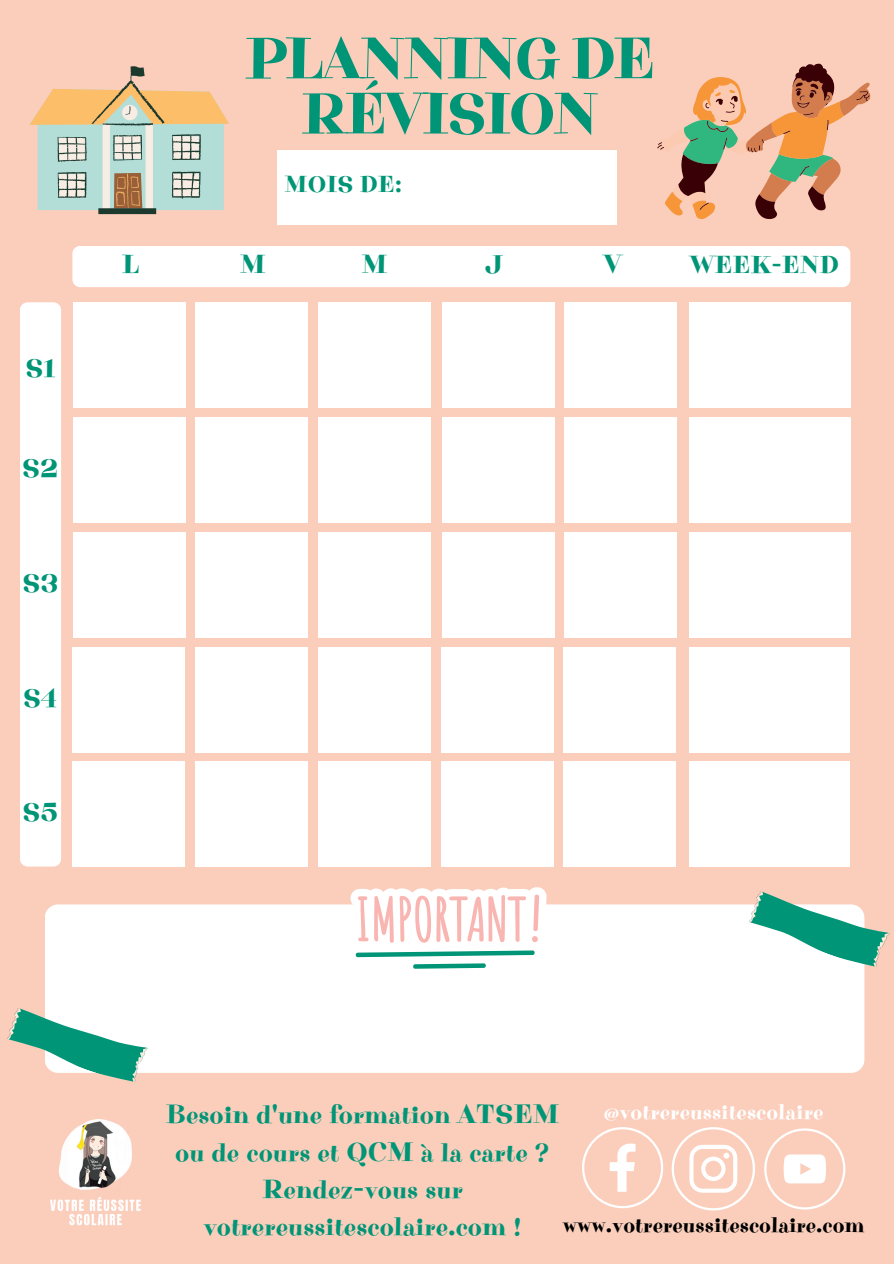
<style>
.page{position:relative;width:894px;height:1264px;background:#fff}
.page>*{position:absolute;margin:0;border:0;box-sizing:border-box;transform-origin:0 0}
.t1{font:58.95px/55.2px "Purple Purse";letter-spacing:-.05em;color:#009576;text-align:center}
.t2{font:27px/37.2px "Purple Purse";color:#009576;text-align:center}
.t3{font:26.55px "Purple Purse";color:#009576}
.t4{font:26.4px "Purple Purse";color:#009576}
.t5{font:25.05px "Purple Purse";color:#009576}
.t6{font:23.55px "Purple Purse";color:#009576}
.t7{font:22.5px "Purple Purse";color:#000}
.t8{font:22.5px "Purple Purse";color:#fff}
</style>
<div class="page">
<div style="left:0;top:0;width:893px;height:1263px;background:#fbcebc"></div>
<div style="left:72px;top:761px;width:113px;height:105px;background:#fff"></div>
<div style="left:72px;top:246px;width:778px;height:41px;background:#fff;border-radius:8px"></div>
<div style="left:45px;top:904px;width:819px;height:168px;background:#fff;border-radius:13px"></div>
<svg style="left:747px;top:891px;width:143px;height:79px"></svg>
<svg style="left:7px;top:1008px;width:142px;height:74px"></svg>
<svg style="left:348px;top:887px;width:198px;height:82px"></svg>
<div style="left:72px;top:647px;width:113px;height:105px;background:#fff"></div>
<div style="left:73px;top:532px;width:112px;height:106px;background:#fff"></div>
<div style="left:73px;top:418px;width:112px;height:105px;background:#fff"></div>
<div style="left:73px;top:302px;width:112px;height:105px;background:#fff"></div>
<div style="left:195px;top:761px;width:112px;height:105px;background:#fff"></div>
<div style="left:195px;top:647px;width:112px;height:105px;background:#fff"></div>
<div style="left:195px;top:532px;width:113px;height:106px;background:#fff"></div>
<div style="left:195px;top:418px;width:113px;height:105px;background:#fff"></div>
<div style="left:195px;top:302px;width:113px;height:105px;background:#fff"></div>
<div style="left:318px;top:761px;width:112px;height:105px;background:#fff"></div>
<div style="left:318px;top:647px;width:112px;height:105px;background:#fff"></div>
<div style="left:318px;top:532px;width:113px;height:106px;background:#fff"></div>
<div style="left:318px;top:418px;width:113px;height:105px;background:#fff"></div>
<div style="left:318px;top:302px;width:113px;height:105px;background:#fff"></div>
<div style="left:441px;top:761px;width:112px;height:105px;background:#fff"></div>
<div style="left:441px;top:647px;width:112px;height:105px;background:#fff"></div>
<div style="left:442px;top:532px;width:112px;height:106px;background:#fff"></div>
<div style="left:442px;top:418px;width:112px;height:105px;background:#fff"></div>
<div style="left:442px;top:302px;width:112px;height:105px;background:#fff"></div>
<div style="left:563px;top:761px;width:113px;height:105px;background:#fff"></div>
<div style="left:563px;top:647px;width:113px;height:105px;background:#fff"></div>
<div style="left:564px;top:532px;width:112px;height:106px;background:#fff"></div>
<div style="left:564px;top:418px;width:112px;height:105px;background:#fff"></div>
<div style="left:564px;top:302px;width:112px;height:105px;background:#fff"></div>
<div style="left:689px;top:761px;width:160px;height:105px;background:#fff"></div>
<div style="left:689px;top:647px;width:160px;height:105px;background:#fff"></div>
<div style="left:689px;top:532px;width:161px;height:106px;background:#fff"></div>
<div style="left:689px;top:418px;width:161px;height:105px;background:#fff"></div>
<div style="left:689px;top:302px;width:161px;height:105px;background:#fff"></div>
<div style="left:277px;top:150px;width:339px;height:75px;background:#fff"></div>
<div style="left:20px;top:302px;width:41px;height:564px;background:#fff;border-radius:8px"></div>
<img style="left:50px;top:1119px;width:91px;height:107px">
<svg style="left:582px;top:1127px;width:81px;height:81px"></svg>
<svg style="left:671px;top:1127px;width:83px;height:83px"></svg>
<svg style="left:764px;top:1128px;width:81px;height:81px"></svg>
<svg style="left:30px;top:66px;width:199px;height:148px"></svg>
<svg style="left:657px;top:64px;width:212px;height:155px"></svg>
<p class="t4" style="left:25px;top:353px;width:32px">S1</p>
<p class="t4" style="left:22px;top:453px;width:38px">S2</p>
<p class="t4" style="left:22px;top:568px;width:38px">S3</p>
<p class="t4" style="left:23px;top:683px;width:36px">S4</p>
<p class="t4" style="left:22px;top:796px;width:37px">S5</p>
<p class="t1" style="left:244px;top:33px;width:412px">PLANNING DE<br>RÉVISION</p>
<p class="t6" style="left:284px;top:170px;width:119px">MOIS DE:</p>
<p class="t3" style="left:122px;top:249px;width:19px">L</p>
<p class="t3" style="left:240px;top:249px;width:28px">M</p>
<p class="t3" style="left:361px;top:249px;width:28px">M</p>
<p class="t3" style="left:485px;top:249px;width:19px">J</p>
<p class="t3" style="left:603px;top:249px;width:20px">V</p>
<p class="t5" style="left:689px;top:250px;width:151px">WEEK-END</p>
<p class="t2" style="left:165px;top:1096px;width:395px">Besoin d'une formation ATSEM ou de cours et QCM à la carte ?<br>Rendez-vous sur votrereussitescolaire.com !</p>
<p class="t8" style="left:603px;top:1098px;width:221px">@votrereussitescolaire</p>
<p class="t7" style="left:562px;top:1211px;width:303px">www.votrereussitescolaire.com</p>
</div>
